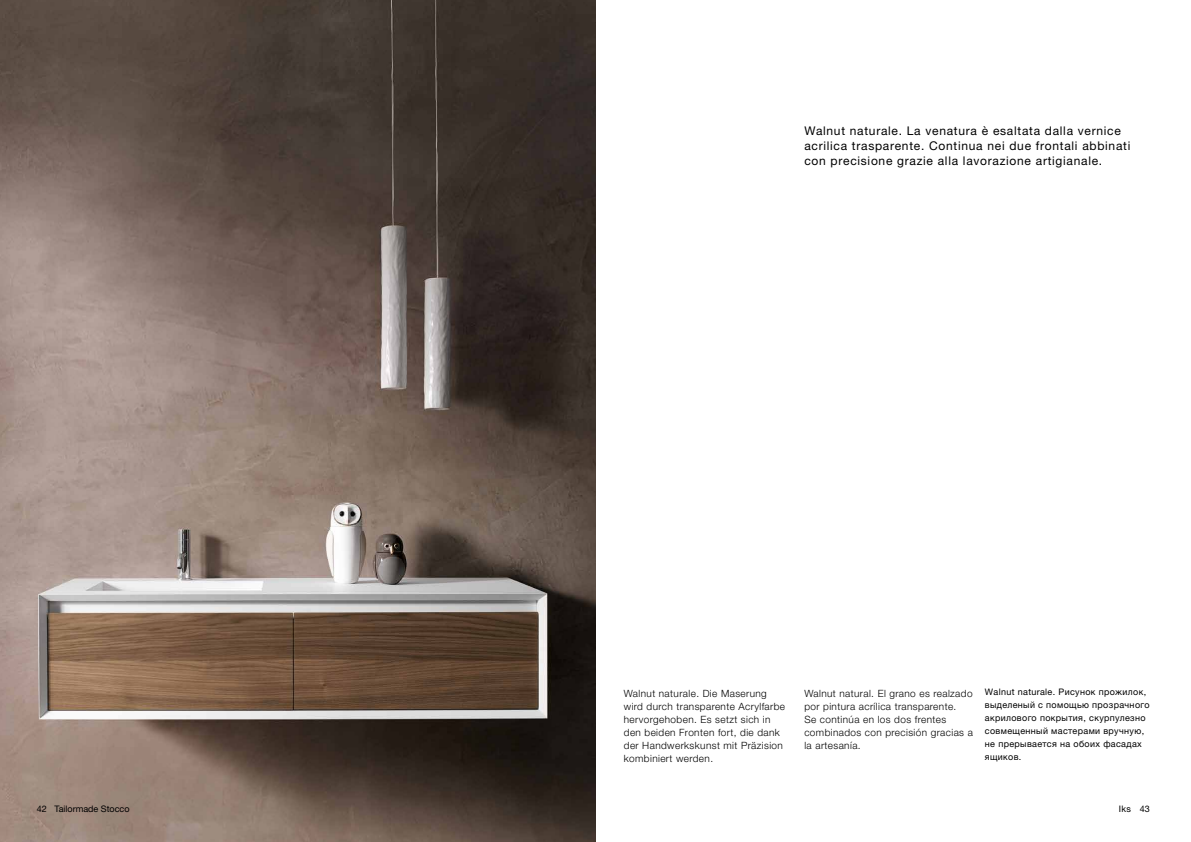
<style>
.page{position:relative;width:1191px;height:842px;background:#fff}
.page>*{position:absolute;margin:0;border:0;box-sizing:border-box;transform-origin:0 0}
.t1{font:12px/15px "Helvetica Neue";letter-spacing:.06em;color:#000}
.t2{font:300 10px/13px "Helvetica Neue";letter-spacing:.04em;color:#000}
.t3{font:9px/13px "Helvetica Neue LTW1 G";letter-spacing:.04em;color:#000}
.t4{font:9px "Helvetica Neue";color:#000}
</style>
<div class="page">
<img style="left:0;top:0;width:595px;height:842px">
<p class="t1" style="left:804px;top:123px;width:327px">Walnut naturale. La venatura è esaltata dalla vernice acrilica trasparente. Continua nei due frontali abbinati con precisione grazie alla lavorazione artigianale.</p>
<p class="t2" style="left:624px;top:687px;width:163px">Walnut naturale. Die Maserung wird durch transparente Acrylfarbe hervorgehoben. Es setzt sich in den beiden Fronten fort, die dank der Handwerkskunst mit Präzision kombiniert werden.</p>
<p class="t2" style="left:804px;top:687px;width:170px">Walnut natural. El grano es realzado por pintura acrílica transparente.<br>Se continúa en los dos frentes combinados con precisión gracias a la artesanía.</p>
<p class="t3" style="left:985px;top:685px;width:166px">Walnut naturale. Рисунок прожилок, выделеный с помощью прозрачного акрилового покрытия, скурпулезно совмещенный мастерами вручную, не прерывается на обоих фасадах ящиков.</p>
<p class="t4" style="left:37px;top:804px;width:94px">42 Tailormade Stocco</p>
<p class="t4" style="left:1118px;top:804px;width:33px">Iks 43</p>
</div>
